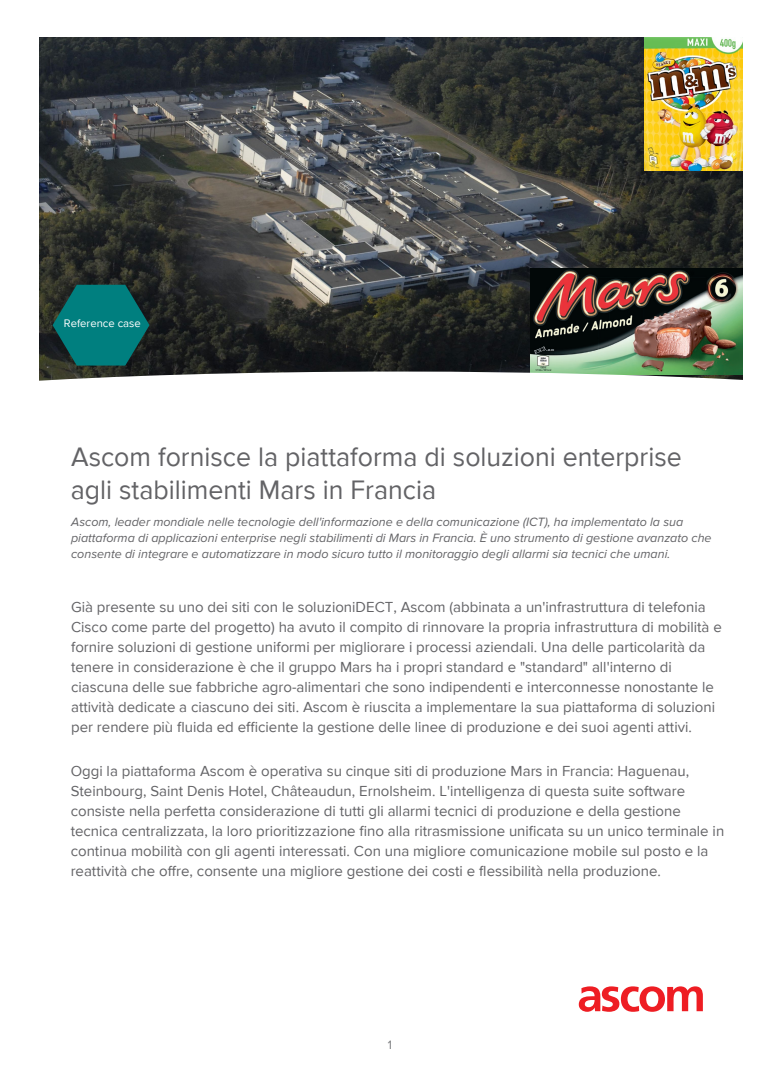
<style>
.page{position:relative;width:780px;height:1088px;background:#fff}
.page>*{position:absolute;margin:0;border:0;box-sizing:border-box;transform-origin:0 0}
.t1{font:27.5px/33px "Proxima Nova";color:#636366}
.t2{font:15px/20px "Proxima Nova";color:#636366}
.t3{font:italic 12.5px/16.2px "Proxima Nova";color:#636366}
.t4{font:12.5px "Proxima Nova";color:#797b7e}
.Subhead{font:11.25px "Proxima Nova";color:#fff}
</style>
<div class="page">
<svg style="left:578px;top:986px;width:124px;height:26px"></svg>
<img style="left:39px;top:37px;width:703px;height:334px">
<img style="left:531px;top:268px;width:211px;height:103px">
<svg style="left:39px;top:371px;width:704px;height:10px"></svg>
<svg style="left:53px;top:285px;width:96px;height:80px;background:#076868"></svg>
<img style="left:645px;top:38px;width:97px;height:133px">
<p class="Subhead" style="left:64px;top:317px;width:78px">Reference case</p>
<p class="t1" style="left:71px;top:441px;width:612px">Ascom fornisce la piattaforma di soluzioni enterprise agli stabilimenti Mars in Francia</p>
<p class="t3" style="left:71px;top:514px;width:642px">Ascom, leader mondiale nelle tecnologie dell'informazione e della comunicazione (ICT), ha implementato la sua piattaforma di applicazioni enterprise negli stabilimenti di Mars in Francia. È uno strumento di gestione avanzato che consente di integrare e automatizzare in modo sicuro tutto il monitoraggio degli allarmi sia tecnici che umani.</p>
<p class="t2" style="left:71px;top:597px;width:652px">Già presente su uno dei siti con le soluzioniDECT, Ascom (abbinata a un'infrastruttura di telefonia Cisco come parte del progetto) ha avuto il compito di rinnovare la propria infrastruttura di mobilità e fornire soluzioni di gestione uniformi per migliorare i processi aziendali. Una delle particolarità da tenere in considerazione è che il gruppo Mars ha i propri standard e "standard" all'interno di ciascuna delle sue fabbriche agro-alimentari che sono indipendenti e interconnesse nonostante le attività dedicate a ciascuno dei siti. Ascom è riuscita a implementare la sua piattaforma di soluzioni per rendere più fluida ed efficiente la gestione delle linee di produzione e dei suoi agenti attivi.</p>
<p class="t2" style="left:71px;top:761px;width:655px">Oggi la piattaforma Ascom è operativa su cinque siti di produzione Mars in Francia: Haguenau, Steinbourg, Saint Denis Hotel, Châteaudun, Ernolsheim. L'intelligenza di questa suite software consiste nella perfetta considerazione di tutti gli allarmi tecnici di produzione e della gestione tecnica centralizzata, la loro prioritizzazione fino alla ritrasmissione unificata su un unico terminale in continua mobilità con gli agenti interessati. Con una migliore comunicazione mobile sul posto e la reattività che offre, consente una migliore gestione dei costi e flessibilità nella produzione.</p>
<p class="t4" style="left:388px;top:1037px;width:6px">1</p>
</div>
